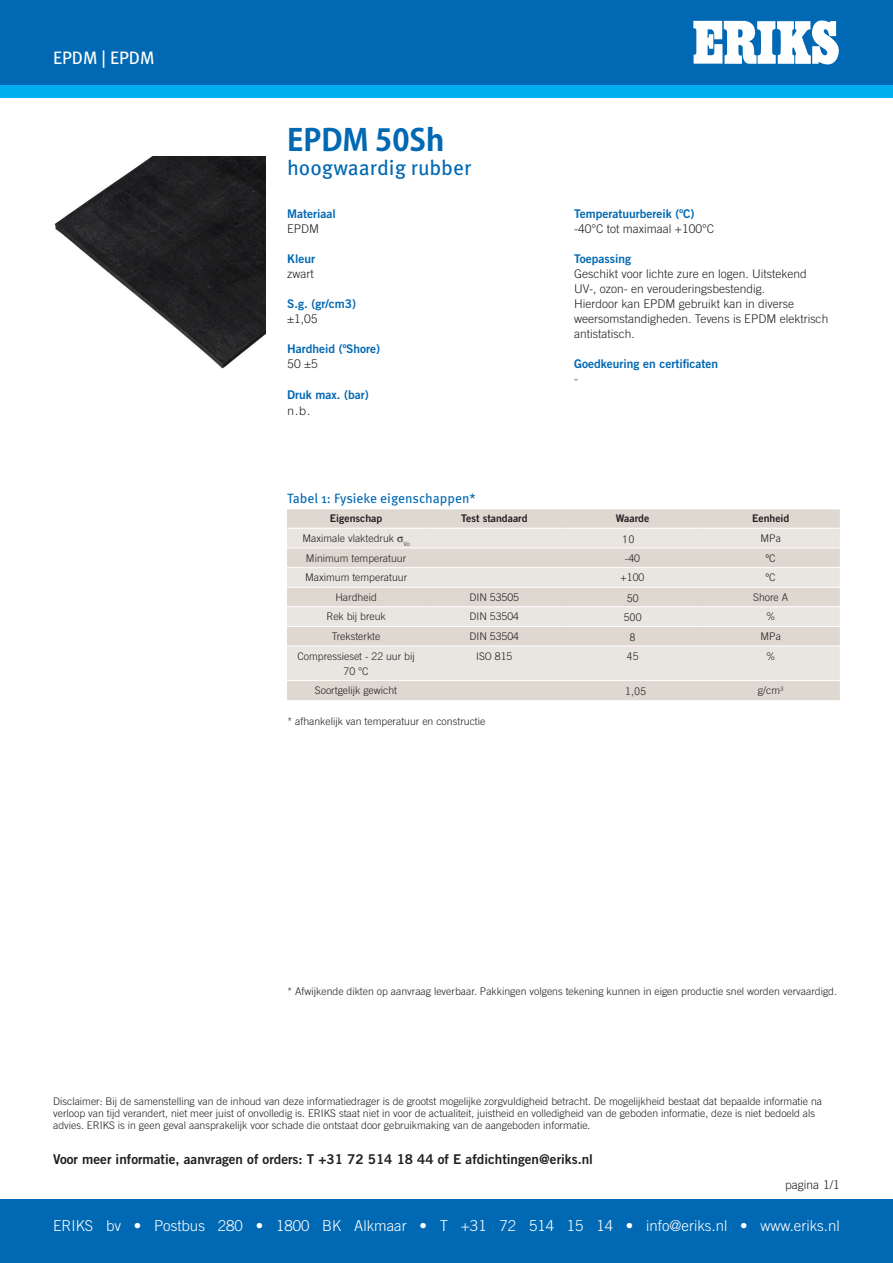
<style>
.page{position:relative;width:893px;height:1263px;background:#fff}
.page>*{position:absolute;margin:0;border:0;box-sizing:border-box;transform-origin:0 0}
.plattekst{font:700 30px "Adobe Gothic Std";color:#0168b3}
.plattekst-2{font:21px "Meta OT";color:#0168b3}
.Groep{font:18px "Meta";color:#fff}
.Voetregel{font:300 15px "Trade Gothic LT Std";color:#fff}
.Informatie{font:13.5px "Trade Gothic LT Std Bd 2";color:#231f20}
.datasheet_tussenkop{font:13.5px "Meta OT";color:#0168b3}
.plattekst-3{font:300 12px/15px "Trade Gothic LT Std";color:#231f20}
.plattekst-4{font:12px/15px "Trade Gothic LT Std Bd 2";color:#0168b3}
.tussenkop{font:12px "Trade Gothic LT Std Bd 2";color:#0168b3}
.Pagina_label{font:300 12px "Trade Gothic LT Std";color:#231f20}
.disclaimer{font:300 10.5px/12px "Trade Gothic LT Std";color:#231f20}
.Tabel_tekst{font:300 10.5px/15px "Trade Gothic LT Std";color:#231f20;text-align:center}
.Onderschrift{font:300 10.5px "Trade Gothic LT Std";color:#231f20}
.Tabel_tekst-2{font:10.5px "Trade Gothic LT Std Bd 2";color:#231f20}
.Tabel_tekst-3{font:300 10.5px "Adobe Gothic Std";color:#231f20}
.s1{font-family:"Trade Gothic LT Std";font-weight:300;color:#231f20}
.s2{font-family:"Adobe Gothic Std";font-weight:300;color:#231f20}
.s3{font-family:"Trade Gothic LT Std"}
.s4{font-family:"Adobe Gothic Std"}
</style>
<div class="page">
<div style="left:0;top:0;width:893px;height:85px;background:#0168b3"></div>
<div style="left:0;top:85px;width:893px;height:13px;background:#00aeef"></div>
<svg style="left:693px;top:21px;width:145px;height:44px"></svg>
<div style="left:0;top:1199px;width:893px;height:64px;background:#0168b3"></div>
<div style="left:287px;top:509px;width:553px;height:191px;background:#ded8d1"></div>
<svg style="left:287px;top:529px;width:553px;height:151px;background:#e5e0da"></svg>
<hr style="left:287px;top:528px;width:138px;height:1px;background:#fff">
<hr style="left:425px;top:528px;width:138px;height:1px;background:#fff">
<hr style="left:563px;top:528px;width:139px;height:1px;background:#fff">
<hr style="left:702px;top:528px;width:138px;height:1px;background:#fff">
<hr style="left:287px;top:548px;width:138px;height:1px;background:#fff">
<hr style="left:425px;top:548px;width:138px;height:1px;background:#fff">
<hr style="left:563px;top:548px;width:139px;height:1px;background:#fff">
<hr style="left:702px;top:548px;width:138px;height:1px;background:#fff">
<hr style="left:287px;top:567px;width:138px;height:1px;background:#fff">
<hr style="left:425px;top:567px;width:138px;height:1px;background:#fff">
<hr style="left:563px;top:567px;width:139px;height:1px;background:#fff">
<hr style="left:702px;top:567px;width:138px;height:1px;background:#fff">
<hr style="left:287px;top:587px;width:138px;height:1px;background:#fff">
<hr style="left:425px;top:587px;width:138px;height:1px;background:#fff">
<hr style="left:563px;top:587px;width:139px;height:1px;background:#fff">
<hr style="left:702px;top:587px;width:138px;height:1px;background:#fff">
<hr style="left:287px;top:606px;width:138px;height:1px;background:#fff">
<hr style="left:425px;top:606px;width:138px;height:1px;background:#fff">
<hr style="left:563px;top:606px;width:139px;height:1px;background:#fff">
<hr style="left:702px;top:606px;width:138px;height:1px;background:#fff">
<hr style="left:287px;top:626px;width:138px;height:1px;background:#fff">
<hr style="left:425px;top:626px;width:138px;height:1px;background:#fff">
<hr style="left:563px;top:626px;width:139px;height:1px;background:#fff">
<hr style="left:702px;top:626px;width:138px;height:1px;background:#fff">
<hr style="left:287px;top:646px;width:138px;height:1px;background:#fff">
<hr style="left:425px;top:646px;width:138px;height:1px;background:#fff">
<hr style="left:563px;top:646px;width:139px;height:1px;background:#fff">
<hr style="left:702px;top:646px;width:138px;height:1px;background:#fff">
<hr style="left:287px;top:680px;width:138px;height:1px;background:#fff">
<hr style="left:425px;top:680px;width:138px;height:1px;background:#fff">
<hr style="left:563px;top:680px;width:139px;height:1px;background:#fff">
<hr style="left:702px;top:680px;width:138px;height:1px;background:#fff">
<img style="left:54px;top:156px;width:212px;height:213px">
<svg style="left:397px;top:537px;width:6px;height:5px"></svg>
<p class="Groep" style="left:53px;top:47px;width:103px">EPDM | EPDM</p>
<p class="plattekst" style="left:287px;top:122px;width:159px">EPDM 50Sh</p>
<p class="plattekst-2" style="left:287px;top:155px;width:186px">hoogwaardig rubber</p>
<p class="plattekst-4" style="left:287px;top:206px;width:50px">Materiaal<br><span class="s1">EPDM</span></p>
<p class="plattekst-4" style="left:287px;top:251px;width:30px">Kleur <span class="s1">zwart</span></p>
<p class="plattekst-4" style="left:287px;top:296px;width:70px">S.g. (gr/cm3) <span class="s1">±1,0</span><span class="s2">5</span></p>
<p class="plattekst-4" style="left:287px;top:341px;width:95px">Hardheid (ºShore)<br><span class="s2">5</span><span class="s1">0 ±5</span></p>
<p class="plattekst-4" style="left:287px;top:387px;width:83px;line-height:15.9px">Druk max. (bar) <span class="s2">n.b.</span></p>
<p class="tussenkop" style="left:574px;top:206px;width:122px">Temperatuurbereik (ºC)</p>
<p class="plattekst-3" style="left:574px;top:221px;width:142px">-40°C tot maximaal +100°C</p>
<p class="tussenkop" style="left:574px;top:251px;width:59px">Toepassing</p>
<p class="plattekst-3" style="left:574px;top:266px;width:256px">Geschikt voor lichte zure en logen. Uitstekend UV-, ozon- en verouderingsbestendig.<br>Hierdoor kan EPDM gebruikt kan in diverse weersomstandigheden. Tevens is EPDM elektrisch antistatisch.</p>
<p class="tussenkop" style="left:574px;top:356px;width:146px">Goedkeuring en certificaten</p>
<p class="plattekst-3" style="left:574px;top:371px;width:5px">-</p>
<p class="datasheet_tussenkop" style="left:287px;top:490px;width:190px">Tabel 1: Fysieke eigenschappen*</p>
<p class="Tabel_tekst-2" style="left:330px;top:512px;width:54px">Eigenschap</p>
<p class="Tabel_tekst-2" style="left:461px;top:512px;width:68px">Test standaard</p>
<p class="Tabel_tekst-2" style="left:616px;top:512px;width:35px">Waarde</p>
<p class="Tabel_tekst-2" style="left:752px;top:512px;width:39px">Eenheid</p>
<p class="Tabel_tekst" style="left:303px;top:531px;width:109px">Maximale vlaktedruk <sub>Vo</sub></p>
<p class="Tabel_tekst-3" style="left:622px;top:534px;width:14px">10</p>
<p class="Tabel_tekst" style="left:760px;top:530px;width:22px">MPa</p>
<p class="Tabel_tekst" style="left:306px;top:550px;width:102px">Minimum temperatuur</p>
<p class="Tabel_tekst" style="left:625px;top:550px;width:17px">-40</p>
<p class="Tabel_tekst" style="left:766px;top:550px;width:11px">ºC</p>
<p class="Tabel_tekst" style="left:305px;top:570px;width:104px">Maximum temperatuur</p>
<p class="Tabel_tekst" style="left:621px;top:570px;width:25px">+100</p>
<p class="Tabel_tekst" style="left:766px;top:570px;width:11px">ºC</p>
<p class="Tabel_tekst" style="left:335px;top:589px;width:43px">Hardheid</p>
<p class="Tabel_tekst" style="left:469px;top:589px;width:51px">DIN 53505</p>
<p class="Tabel_tekst-3" style="left:627px;top:592px;width:13px">5<span class="s3">0</span></p>
<p class="Tabel_tekst" style="left:753px;top:589px;width:37px">Shore A</p>
<p class="Tabel_tekst" style="left:326px;top:609px;width:61px">Rek bij breuk</p>
<p class="Tabel_tekst" style="left:469px;top:609px;width:51px">DIN 53504</p>
<p class="Tabel_tekst" style="left:624px;top:610px;width:19px">5<span class="s4">0</span>0</p>
<p class="Tabel_tekst" style="left:766px;top:609px;width:11px">%</p>
<p class="Tabel_tekst" style="left:332px;top:629px;width:50px">Treksterkte</p>
<p class="Tabel_tekst" style="left:469px;top:629px;width:51px">DIN 53504</p>
<p class="Tabel_tekst-3" style="left:629px;top:631px;width:8px">8</p>
<p class="Tabel_tekst" style="left:760px;top:629px;width:22px">MPa</p>
<p class="Tabel_tekst" style="left:297px;top:648px;width:119px">Compressieset - 22 uur bij<br>70 °C</p>
<p class="Tabel_tekst" style="left:476px;top:648px;width:38px">ISO 815</p>
<p class="Tabel_tekst-3" style="left:627px;top:651px;width:13px">4<span class="s3">5</span></p>
<p class="Tabel_tekst" style="left:766px;top:648px;width:11px">%</p>
<p class="Tabel_tekst" style="left:315px;top:683px;width:84px">Soortgelijk gewicht</p>
<p class="Tabel_tekst" style="left:625px;top:683px;width:22px">1,<span class="s4">05</span></p>
<p class="Tabel_tekst" style="left:758px;top:683px;width:27px">g/cm<sup>3</sup></p>
<p class="Onderschrift" style="left:287px;top:715px;width:200px">* afhankelijk van temperatuur en constructie</p>
<p class="Onderschrift" style="left:287px;top:985px;width:551px">* Afwijkende dikten op aanvraag leverbaar. Pakkingen volgens tekening kunnen in eigen productie snel worden vervaardigd.</p>
<p class="disclaimer" style="left:53px;top:1095px;width:770px">Disclaimer: Bij de samenstelling van de inhoud van deze informatiedrager is de grootst mogelijke zorgvuldigheid betracht. De mogelijkheid bestaat dat bepaalde informatie na verloop van tijd verandert, niet meer juist of onvolledig is. ERIKS staat niet in voor de actualiteit, juistheid en volledigheid van de geboden informatie, deze is niet bedoeld als advies. ERIKS is in geen geval aansprakelijk voor schade die ontstaat door gebruikmaking van de aangeboden informatie.</p>
<p class="Informatie" style="left:53px;top:1151px;width:541px">Voor meer informatie, aanvragen of orders: T +31 72 514 18 44 of E afdichtingen@eriks.nl</p>
<p class="Pagina_label" style="left:785px;top:1177px;width:56px">pagina 1/1</p>
<p class="Voetregel" style="left:53px;top:1217px;width:788px">ERIKS bv • Postbus 280 • 1800 BK Alkmaar • T +31 72 514 15 14 • info@eriks.nl • www.eriks.nl</p>
</div>
